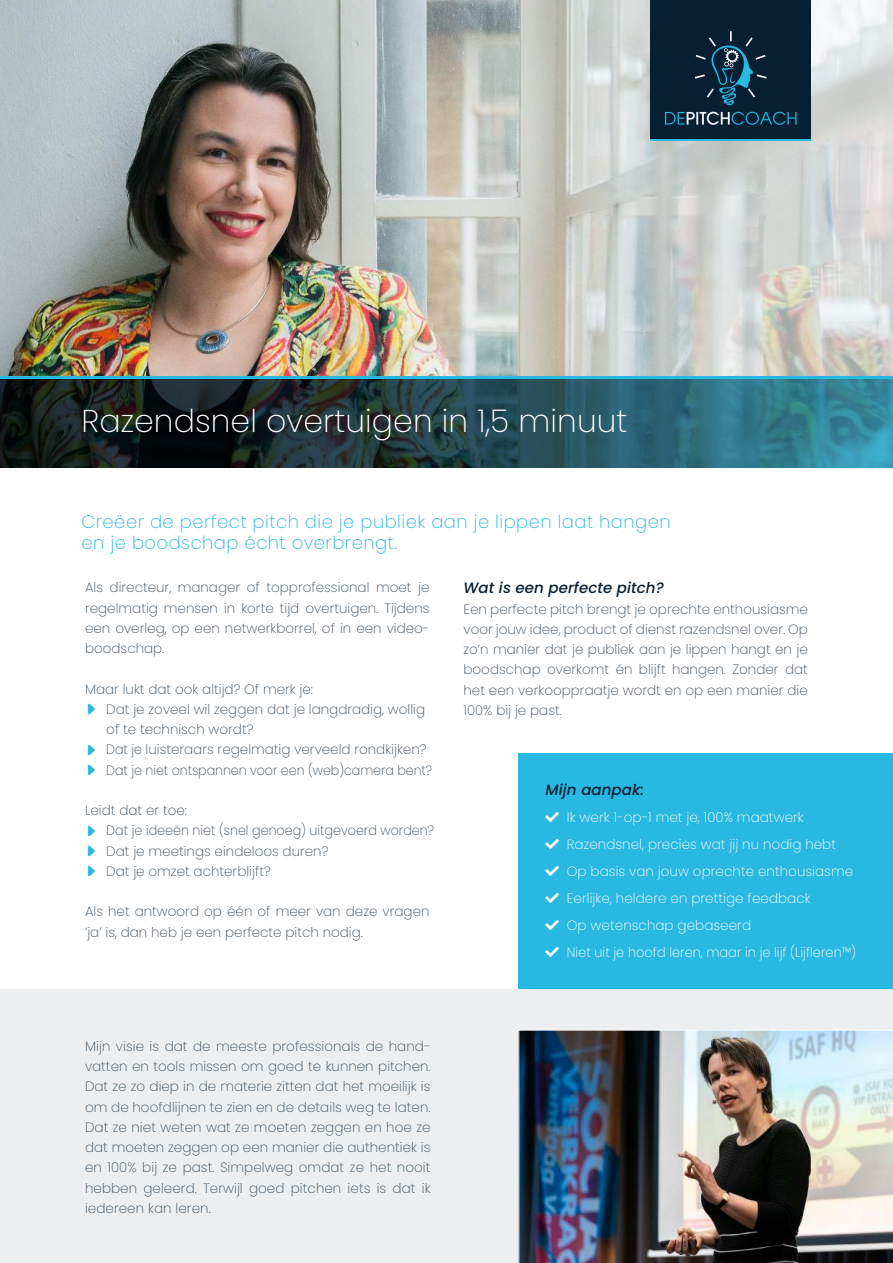
<style>
.page{position:relative;width:893px;height:1263px;background:#fff}
.page>*{position:absolute;margin:0;border:0;box-sizing:border-box;transform-origin:0 0}
.t1{font:200 31.5px "Poppins";letter-spacing:.005em;color:#fff}
.t2{font:200 18px/21.6px "Poppins";letter-spacing:.025em;color:#28b8e2}
.t3{font:italic 500 15px "Poppins";letter-spacing:.005em;color:#071f33}
.t4{font:200 13.5px/20.2px "Poppins";color:#3d505f;text-align:justify}
.t5{font:200 13.5px/27px "Poppins";letter-spacing:.005em;color:#fff}
</style>
<div class="page">
<div style="left:0;top:989px;width:893px;height:274px;background:#eceeef"></div>
<div style="left:519px;top:754px;width:374px;height:235px;background:#28b8e2"></div>
<img style="left:0;top:0;width:893px;height:376px">
<img style="left:0;top:378px;width:893px;height:90px">
<hr style="left:0;top:376px;width:893px;height:2px;background:#28b8e2">
<img style="left:518px;top:1030px;width:375px;height:233px">
<svg style="left:650px;top:139px;width:161px;height:2px"></svg>
<div style="left:650px;top:0;width:161px;height:139px;background:#071f33"></div>
<svg style="left:695px;top:31px;width:72px;height:75px"></svg>
<svg style="left:665px;top:112px;width:131px;height:13px"></svg>
<h1 class="t1" style="left:82px;top:402px;width:547px">Razendsnel overtuigen in 1,5 minuut</h1>
<h2 class="t2" style="left:82px;top:511px;width:591px">Creëer de perfect pitch die je publiek aan je lippen laat hangen en je boodschap écht overbrengt.</h2>
<p class="t4" style="left:85px;top:578px;width:346px">Als directeur, manager of topprofessional moet je regelmatig mensen in korte tijd overtuigen. Tijdens een overleg, op een netwerkborrel, of in een video&shy;boodschap.</p>
<p class="t4" style="left:106px;top:679px;width:327px;text-align:left;text-indent:-21px">Maar lukt dat ook altijd? Of merk je:<br>Dat je zoveel wil zeggen dat je langdradig, wollig of te technisch wordt?<br>Dat je luisteraars regelmatig verveeld rondkijken?<br>Dat je niet ontspannen voor een (web)camera bent?</p>
<p class="t4" style="left:106px;top:800px;width:329px;text-align:left;text-indent:-21px">Leidt dat er toe:<br>Dat je ideeën niet (snel genoeg) uitgevoerd worden?<br>Dat je meetings eindeloos duren?<br>Dat je omzet achterblijft?</p>
<p class="t4" style="left:85px;top:902px;width:346px">Als het antwoord op één of meer van deze vragen ‘ja’ is, dan heb je een perfecte pitch nodig.</p>
<p class="t3" style="left:463px;top:579px;width:202px">Wat is een perfecte pitch?</p>
<p class="t4" style="left:463px;top:599px;width:346px">Een perfecte pitch brengt je oprechte enthousiasme voor jouw idee, product of dienst razendsnel over. Op zo’n manier dat je publiek aan je lippen hangt en je boodschap overkomt én blijft hangen. Zonder dat het een verkooppraatje wordt en op een manier die 100% bij je past.</p>
<p class="t3" style="left:546px;top:781px;width:100px">Mijn aanpak:</p>
<p class="t5" style="left:567px;top:804px;width:291px">Ik werk 1-op-1 met je, 100% maatwerk Razendsnel, precies wat jij nu nodig hebt Op basis van jouw oprechte enthousiasme Eerlijke, heldere en prettige feedback<br>Op wetenschap gebaseerd<br>Niet uit je hoofd leren, maar in je lijf (Lijfleren™)</p>
<p class="t4" style="left:85px;top:1036px;width:347px">Mijn visie is dat de meeste professionals de hand&shy;vatten en tools missen om goed te kunnen pitchen.<br>Dat ze zo diep in de materie zitten dat het moeilijk is om de hoofdlijnen te zien en de details weg te laten.<br>Dat ze niet weten wat ze moeten zeggen en hoe ze dat moeten zeggen op een manier die authentiek is en 100% bij ze past. Simpelweg omdat ze het nooit hebben geleerd. Terwijl goed pitchen iets is dat ik iedereen kan leren.</p>
</div>
